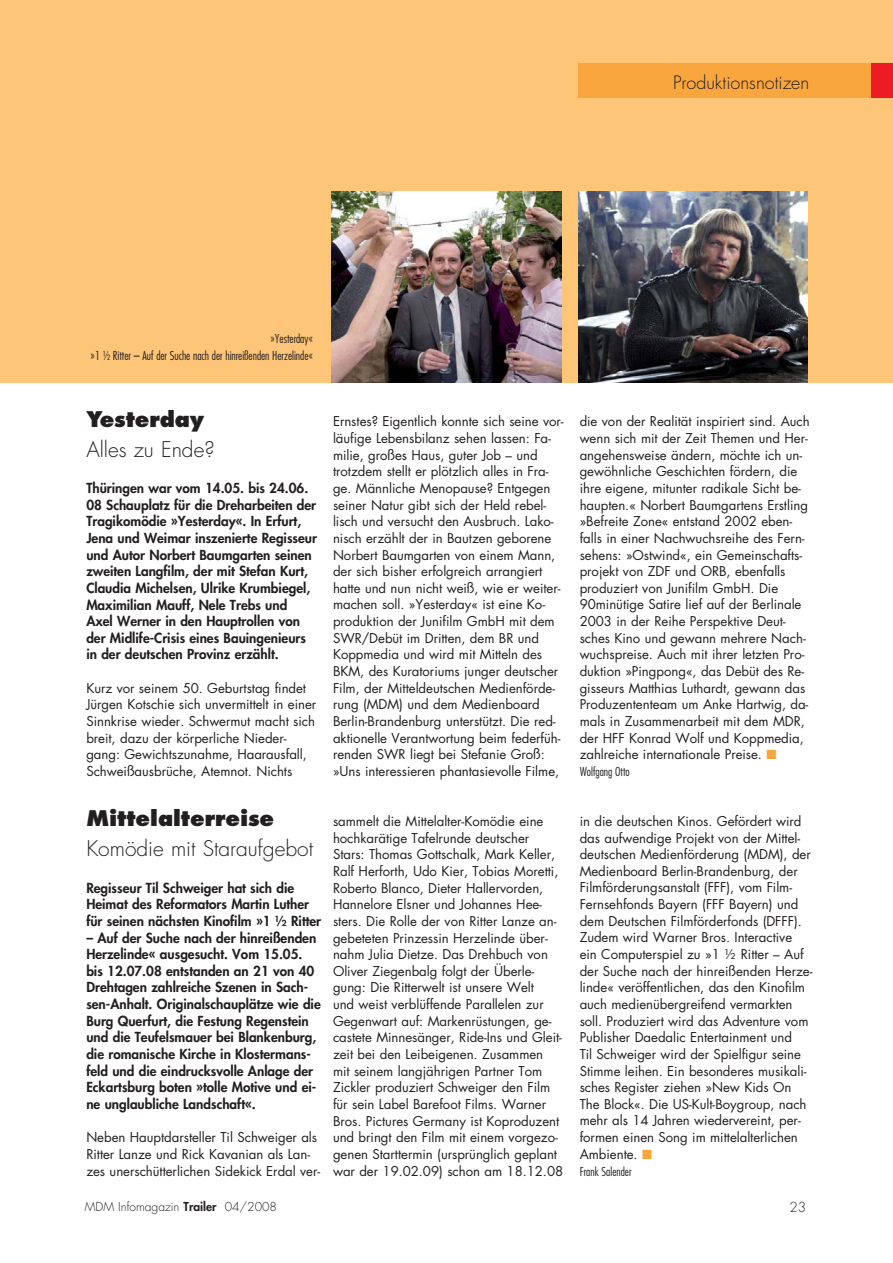
<style>
.page{position:relative;width:893px;height:1263px;background:#fff}
.page>*{position:absolute;margin:0;border:0;box-sizing:border-box;transform-origin:0 0}
.t1{font:300 21px "Futura";color:#231f20}
.t2{font:800 21px "Futura LT";color:#231f20}
.t3{font:300 18px "Futura";color:#231f20}
.t4{font:800 13.5px/16.6px "Futura";color:#231f20}
.t5{font:300 13.5px "Futura";color:#231f20}
.t6{font:13.2px/16.6px "Futura LT";letter-spacing:-.005em;color:#231f20}
.t7{font:300 condensed 12px/16.6px "Futura";color:#231f20;text-align:right}
.t8{font:300 12px "Futura";color:#231f20}
.s1{color:#faa63f}
.s2{font-weight:800}
</style>
<div class="page">
<div style="left:0;top:0;width:892px;height:383px;background:#fdc578"></div>
<div style="left:578px;top:64px;width:314px;height:34px;background:#faa63f"></div>
<div style="left:871px;top:64px;width:21px;height:34px;background:#ed1c24"></div>
<img style="left:578px;top:191px;width:230px;height:192px">
<img style="left:331px;top:191px;width:230px;height:192px">
<h2 class="t3" style="left:673px;top:74px;width:138px">Produktionsnotizen</h2>
<p class="t7" style="left:91px;top:331px;width:224px">»Yesterday«<br>»1 ½ Ritter – Auf der Suche nach der hinreißenden Herzelinde«</p>
<h1 class="t2" style="left:86px;top:410px;width:119px">Yesterday</h1>
<h1 class="t1" style="left:86px;top:440px;width:130px">Alles zu Ende?</h1>
<p class="t4" style="left:86px;top:481px;width:232px">Thüringen war vom 14.05. bis 24.06.<br>08 Schauplatz für die Dreharbeiten der Tragikomödie »Yesterday«. In Erfurt, Jena und Weimar inszenierte Regisseur und Autor Norbert Baumgarten seinen zweiten Langfilm, der mit Stefan Kurt, Claudia Michelsen, Ulrike Krumbiegel, Maximilian Mauff, Nele Trebs und Axel Werner in den Hauptrollen von der Midlife-Crisis eines Bauingenieurs in der deutschen Provinz erzählt.</p>
<p class="t6" style="left:86px;top:681px;width:231px">Kurz vor seinem 50. Geburtstag findet Jürgen Kotschie sich unvermittelt in einer Sinnkrise wieder. Schwermut macht sich breit, dazu der körperliche Nieder&shy;gang: Gewichtszunahme, Haarausfall, Schweißausbrüche, Atemnot. Nichts</p>
<p class="t6" style="left:333px;top:414px;width:232px">Ernstes? Eigentlich konnte sich seine vor&shy;läufige Lebensbilanz sehen lassen: Fa&shy;milie, großes Haus, guter Job – und trotzdem stellt er plötzlich alles in Fra&shy;ge. Männliche Menopause? Entgegen seiner Natur gibt sich der Held rebel&shy;lisch und versucht den Ausbruch. Lako&shy;nisch erzählt der in Bautzen geborene Norbert Baumgarten von einem Mann, der sich bisher erfolgreich arrangiert hatte und nun nicht weiß, wie er weiter&shy;machen soll. »Yesterday« ist eine Ko&shy;produktion der Junifilm GmbH mit dem SWR/Debüt im Dritten, dem BR und Koppmedia und wird mit Mitteln des BKM, des Kuratoriums junger deutscher Film, der Mitteldeutschen Medienförde&shy;rung (MDM) und dem Medienboard Berlin-Brandenburg unterstützt. Die red&shy;aktionelle Verantwortung beim federfüh&shy;renden SWR liegt bei Stefanie Groß: »Uns interessieren phantasievolle Filme,</p>
<p class="t6" style="left:580px;top:414px;width:232px">die von der Realität inspiriert sind. Auch wenn sich mit der Zeit Themen und Her&shy;angehensweise ändern, möchte ich un&shy;gewöhnliche Geschichten fördern, die ihre eigene, mitunter radikale Sicht be&shy;haupten.« Norbert Baumgartens Erstling »Befreite Zone« entstand 2002 eben&shy;falls in einer Nachwuchsreihe des Fern&shy;sehens: »Ostwind«, ein Gemeinschafts&shy;projekt von ZDF und ORB, ebenfalls produziert von Junifilm GmbH. Die 90minütige Satire lief auf der Berlinale 2003 in der Reihe Perspektive Deut&shy;sches Kino und gewann mehrere Nach&shy;wuchspreise. Auch mit ihrer letzten Pro&shy;duktion »Pingpong«, das Debüt des Re&shy;gisseurs Matthias Luthardt, gewann das Produzententeam um Anke Hartwig, da&shy;mals in Zusammenarbeit mit dem MDR, der HFF Konrad Wolf und Koppmedia, zahlreiche internationale Preise. <span class="s1">■</span></p>
<p class="t7" style="left:580px;top:764px;width:52px">Wolfgang Otto</p>
<h1 class="t2" style="left:86px;top:809px;width:189px">Mittelalterreise</h1>
<h1 class="t1" style="left:86px;top:839px;width:228px">Komödie mit Staraufgebot</h1>
<p class="t4" style="left:86px;top:880px;width:236px">Regisseur Til Schweiger hat sich die<br>Heimat des Reformators Martin Luther für seinen nächsten Kinofilm »1 ½ Ritter</p>
<p class="t4" style="left:86px;top:930px;width:236px">– Auf der Suche nach der hinreißenden Herzelinde« ausgesucht. Vom 15.05. bis 12.07.08 entstanden an 21 von 40<br>Drehtagen zahlreiche Szenen in Sach&shy;sen-Anhalt. Originalschauplätze wie die Burg Querfurt, die Festung Regenstein und die Teufelsmauer bei Blankenburg, die romanische Kirche in Klostermans&shy;feld und die eindrucksvolle Anlage der Eckartsburg boten »tolle Motive und ei&shy;ne unglaubliche Landschaft«.</p>
<p class="t6" style="left:86px;top:1130px;width:235px">Neben Hauptdarsteller Til Schweiger als<br>Ritter Lanze und Rick Kavanian als Lan&shy;zes unerschütterlichen Sidekick Erdal ver-</p>
<p class="t6" style="left:333px;top:814px;width:232px">sammelt die Mittelalter-Komödie eine hochkarätige Tafelrunde deutscher Stars: Thomas Gottschalk, Mark Keller, Ralf Herforth, Udo Kier, Tobias Moretti, Roberto Blanco, Dieter Hallervorden, Hannelore Elsner und Johannes Hee&shy;sters. Die Rolle der von Ritter Lanze an&shy;gebeteten Prinzessin Herzelinde über&shy;nahm Julia Dietze. Das Drehbuch von Oliver Ziegenbalg folgt der Überle&shy;gung: Die Ritterwelt ist unsere Welt<br>und weist verblüffende Parallelen zur Gegenwart auf: Markenrüstungen, ge&shy;castete Minnesänger, Ride-Ins und Gleit&shy;zeit bei den Leibeigenen. Zusammen mit seinem langjährigen Partner Tom Zickler produziert Schweiger den Film für sein Label Barefoot Films. Warner Bros. Pictures Germany ist Koproduzent und bringt den Film mit einem vorgezo&shy;genen Starttermin (ursprünglich geplant war der 19.02.09) schon am 18.12.08</p>
<p class="t6" style="left:580px;top:814px;width:234px">in die deutschen Kinos. Gefördert wird das aufwendige Projekt von der Mittel&shy;deutschen Medienförderung (MDM), der Medienboard Berlin-Brandenburg, der Filmförderungsanstalt (FFF), vom Film-Fernsehfonds Bayern (FFF Bayern) und dem Deutschen Filmförderfonds (DFFF).<br>Zudem wird Warner Bros. Interactive ein Computerspiel zu »1 ½ Ritter – Auf der Suche nach der hinreißenden Herze&shy;linde« veröffentlichen, das den Kinofilm auch medienübergreifend vermarkten soll. Produziert wird das Adventure vom Publisher Daedalic Entertainment und<br>Til Schweiger wird der Spielfigur seine Stimme leihen. Ein besonderes musikali&shy;sches Register ziehen »New Kids On The Block«. Die US-Kult-Boygroup, nach mehr als 14 Jahren wiedervereint, per&shy;formen einen Song im mittelalterlichen Ambiente. <span class="s1">■</span></p>
<p class="t7" style="left:580px;top:1164px;width:53px">Frank Salender</p>
<p class="t8" style="left:85px;top:1201px;width:194px">MDM Infomagazin <span class="s2">Trailer</span> 04/2008</p>
<p class="t5" style="left:789px;top:1201px;width:18px">23</p>
</div>
